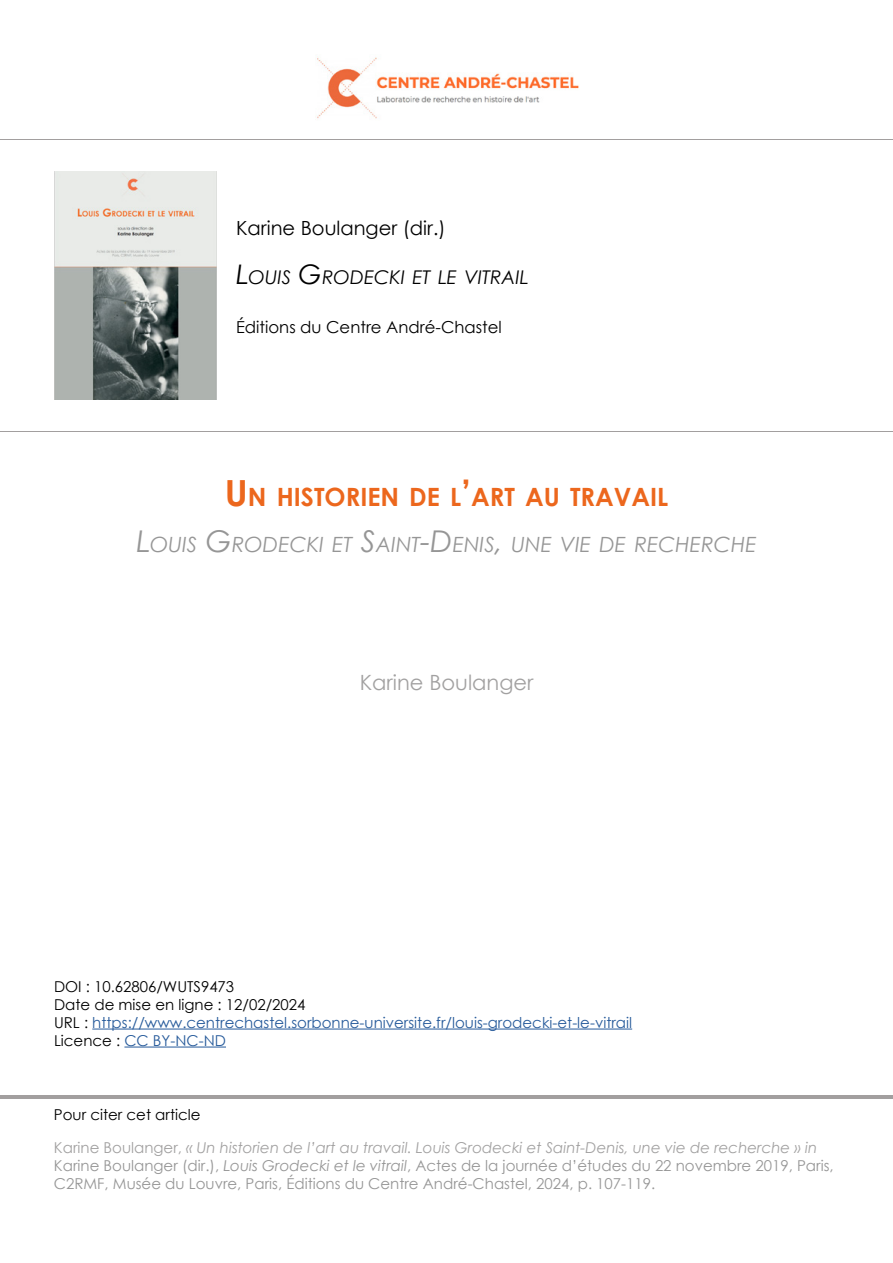
<style>
.page{position:relative;width:893px;height:1263px;background:#fff}
.page>*{position:absolute;margin:0;border:0;box-sizing:border-box;transform-origin:0 0}
.t1{font:700 25.2px "Century Gothic";color:#ec671d}
.t2{font:italic 21px "Century Gothic";color:#969696}
.t3{font:21px "Century Gothic";color:#a2a1a1}
.t4{font:19.5px "Century Gothic";color:#000}
.t5{font:italic 18.9px "Century Gothic";color:#000}
.t6{font:16.5px "Century Gothic";color:#000}
.t7{font:15px/18px "Century Gothic";color:#969696}
.t8{font:15px/18px "Century Gothic";color:#275b9b}
.t9{font:15px "Century Gothic";color:#000}
.s1{font-size:27px}
.s2{font-size:36px}
.s3{font-size:30px}
.s4{color:#000}
.s5{color:#a2a1a1}
.s6{font-style:italic;color:#a2a1a1}
.s7{font-style:italic}
</style>
<div class="page">
<img style="left:317px;top:56px;width:262px;height:63px">
<img style="left:54px;top:172px;width:162px;height:228px">
<hr style="left:92px;top:1028px;width:540px;height:1px;background:#275b9b">
<hr style="left:124px;top:1046px;width:102px;height:1px;background:#275b9b">
<hr style="left:0;top:1095px;width:79px;height:3px;background:#a29f9f">
<hr style="left:78px;top:1095px;width:83px;height:3px;background:#a29f9f">
<hr style="left:161px;top:1095px;width:82px;height:3px;background:#a29f9f">
<hr style="left:243px;top:1095px;width:82px;height:3px;background:#a29f9f">
<hr style="left:325px;top:1095px;width:83px;height:3px;background:#a29f9f">
<hr style="left:408px;top:1095px;width:82px;height:3px;background:#a29f9f">
<hr style="left:490px;top:1095px;width:83px;height:3px;background:#a29f9f">
<hr style="left:572px;top:1095px;width:83px;height:3px;background:#a29f9f">
<hr style="left:655px;top:1095px;width:83px;height:3px;background:#a29f9f">
<hr style="left:737px;top:1095px;width:83px;height:3px;background:#a29f9f">
<hr style="left:820px;top:1095px;width:73px;height:3px;background:#a29f9f">
<hr style="left:0;top:431px;width:76px;height:1px;background:#a29f9f">
<hr style="left:75px;top:431px;width:83px;height:1px;background:#a29f9f">
<hr style="left:158px;top:431px;width:83px;height:1px;background:#a29f9f">
<hr style="left:240px;top:431px;width:83px;height:1px;background:#a29f9f">
<hr style="left:323px;top:431px;width:83px;height:1px;background:#a29f9f">
<hr style="left:405px;top:431px;width:83px;height:1px;background:#a29f9f">
<hr style="left:488px;top:431px;width:82px;height:1px;background:#a29f9f">
<hr style="left:570px;top:431px;width:83px;height:1px;background:#a29f9f">
<hr style="left:653px;top:431px;width:82px;height:1px;background:#a29f9f">
<hr style="left:735px;top:431px;width:82px;height:1px;background:#a29f9f">
<hr style="left:817px;top:431px;width:76px;height:1px;background:#a29f9f">
<hr style="left:0;top:139px;width:76px;height:1px;background:#a29f9f">
<hr style="left:75px;top:139px;width:83px;height:1px;background:#a29f9f">
<hr style="left:158px;top:139px;width:83px;height:1px;background:#a29f9f">
<hr style="left:240px;top:139px;width:83px;height:1px;background:#a29f9f">
<hr style="left:323px;top:139px;width:82px;height:1px;background:#a29f9f">
<hr style="left:405px;top:139px;width:83px;height:1px;background:#a29f9f">
<hr style="left:488px;top:139px;width:82px;height:1px;background:#a29f9f">
<hr style="left:570px;top:139px;width:82px;height:1px;background:#a29f9f">
<hr style="left:652px;top:139px;width:83px;height:1px;background:#a29f9f">
<hr style="left:735px;top:139px;width:82px;height:1px;background:#a29f9f">
<hr style="left:817px;top:139px;width:76px;height:1px;background:#a29f9f">
<h3 class="t4" style="left:236px;top:214px;width:211px">Karine Boulanger (dir.)</h3>
<p class="t5" style="left:236px;top:264px;width:293px"><span class="s1">L</span>OUIS <span class="s1">G</span>RODECKI ET LE VITRAIL</p>
<p class="t6" style="left:236px;top:315px;width:267px">Éditions du Centre André-Chastel</p>
<h1 class="t1" style="left:225px;top:478px;width:445px"><span class="s2">U</span>N HISTORIEN DE L<span class="s2">’</span>ART AU TRAVAIL</h1>
<h2 class="t2" style="left:136px;top:530px;width:622px"><span class="s3">L</span>OUIS <span class="s3">G</span>RODECKI ET <span class="s3">S</span>AINT<span class="s3">-D</span>ENIS<span class="s3">,</span> UNE VIE DE RECHERCHE</h2>
<h2 class="t3" style="left:360px;top:667px;width:175px">Karine Boulanger</h2>
<p class="t8" style="left:54px;top:977px;width:580px"><span class="s4">DOI : 10.62806/WUTS9473<br>Date de mise en ligne : 12/02/2024<br>URL :</span> https://www.centrechastel.sorbonne-universite.fr/louis-grodecki-et-le-vitrail <span class="s4">Licence :</span> CC BY-NC-ND</p>
<p class="t9" style="left:54px;top:1104px;width:148px">Pour citer cet article</p>
<p class="t7" style="left:54px;top:1138px;width:781px"><span class="s5">Karine Boulanger,</span> <span class="s6">« Un historien de l’art au travail. Louis Grodecki et Saint-Denis, une vie de recherche » in<br></span>Karine Boulanger (dir.), <span class="s7">Louis Grodecki et le vitrail</span>, Actes de la journée d’études du 22 novembre 2019, Paris,<br>C2RMF, Musée du Louvre, Paris, Éditions du Centre André-Chastel, 2024, p. 107-119.</p>
</div>
